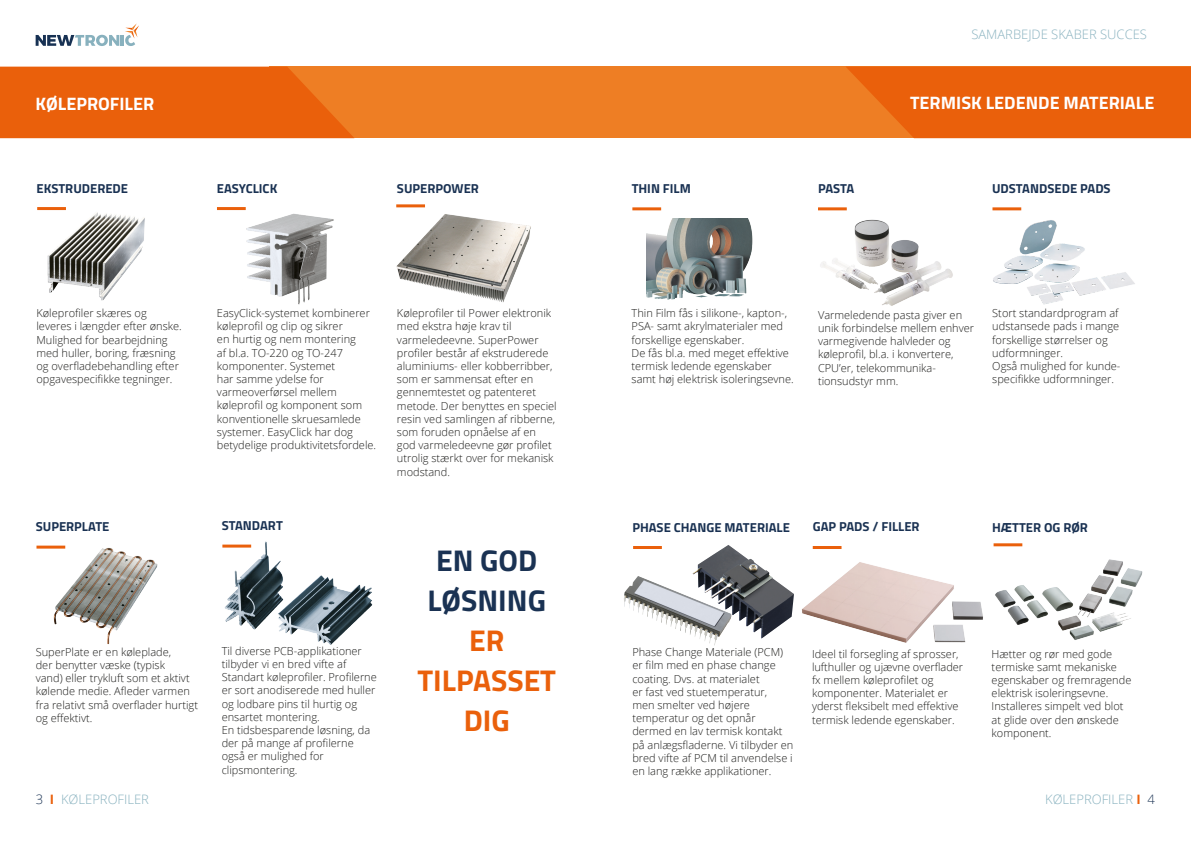
<style>
.page{position:relative;width:1191px;height:842px;background:#fff}
.page>*{position:absolute;margin:0;border:0;box-sizing:border-box;transform-origin:0 0}
.t1{font:700 30px/40px "Cairo";color:#1a3253;text-align:center}
.t2{font:700 30px/40px "Cairo";color:#ea600b;text-align:center}
.t3{font:700 18px "Cairo";color:#fff}
.t4{font:700 13px "Cairo";color:#1a3253}
.t5{font:300 13px "Open Sans";color:#8ab3c0}
.t6{font:300 11px/13.2px "Open Sans";color:#1d1d1b}
.s1{color:#ea600b}
.s2{color:#1a3253}
.s3{font-weight:700;color:#ea600b}
</style>
<div class="page">
<div style="left:269px;top:67px;width:326px;height:71px;background:#ee7e24"></div>
<svg style="left:0;top:67px;width:354px;height:71px;background:#ea620d"></svg>
<div style="left:595px;top:67px;width:596px;height:71px;background:#ee7e24"></div>
<svg style="left:846px;top:67px;width:345px;height:71px;background:#ea630d"></svg>
<svg style="left:36px;top:23px;width:103px;height:23px"></svg>
<hr style="left:37px;top:207px;width:29px;height:3px;background:#ea600b">
<img style="left:46px;top:210px;width:99px;height:91px">
<hr style="left:217px;top:207px;width:29px;height:3px;background:#ea600b">
<img style="left:239px;top:210px;width:95px;height:95px">
<hr style="left:396px;top:204px;width:29px;height:3px;background:#ea600b">
<img style="left:396px;top:214px;width:135px;height:88px">
<hr style="left:36px;top:546px;width:29px;height:3px;background:#ea600b">
<img style="left:51px;top:546px;width:107px;height:98px">
<img style="left:222px;top:541px;width:60px;height:89px">
<img style="left:276px;top:575px;width:97px;height:70px">
<hr style="left:632px;top:207px;width:29px;height:3px;background:#ea600b">
<img style="left:646px;top:218px;width:107px;height:82px">
<hr style="left:818px;top:207px;width:28px;height:3px;background:#ea600b">
<img style="left:820px;top:219px;width:133px;height:87px">
<hr style="left:992px;top:207px;width:29px;height:3px;background:#ea600b">
<img style="left:993px;top:220px;width:142px;height:85px">
<hr style="left:633px;top:546px;width:29px;height:3px;background:#ea600b">
<img style="left:624px;top:582px;width:35px;height:39px">
<img style="left:692px;top:545px;width:102px;height:94px">
<hr style="left:812px;top:546px;width:29px;height:3px;background:#ea600b">
<img style="left:802px;top:559px;width:341px;height:84px">
<hr style="left:993px;top:543px;width:29px;height:3px;background:#ea600b">
<p class="t5" style="left:971px;top:26px;width:177px">SAMARBEJDE SKABER SUCCES</p>
<p class="t3" style="left:36px;top:89px;width:120px">KØLEPROFILER</p>
<p class="t3" style="left:910px;top:88px;width:246px">TERMISK LEDENDE MATERIALE</p>
<p class="t4" style="left:36px;top:177px;width:93px">EKSTRUDEREDE</p>
<p class="t4" style="left:217px;top:178px;width:62px">EASYCLICK</p>
<p class="t4" style="left:397px;top:177px;width:83px">SUPERPOWER</p>
<p class="t4" style="left:631px;top:178px;width:61px">THIN FILM</p>
<p class="t4" style="left:818px;top:177px;width:38px">PASTA</p>
<p class="t4" style="left:992px;top:177px;width:120px">UDSTANDSEDE PADS</p>
<p class="t6" style="left:36px;top:306px;width:147px">Køleprofiler skæres og leveres i længder efter ønske.<br>Mulighed for bearbejdning med huller, boring, fræsning og overfladebehandling efter opgavespecifikke tegninger.</p>
<p class="t6" style="left:217px;top:306px;width:161px">EasyClick-systemet kombinerer køleprofil og clip og sikrer<br>en hurtig og nem montering<br>af bl.a. TO-220 og TO-247 komponenter. Systemet<br>har samme ydelse for varmeoverførsel mellem køleprofil og komponent som konventionelle skruesamlede systemer. EasyClick har dog betydelige produktivitetsfordele.</p>
<p class="t6" style="left:397px;top:306px;width:161px">Køleprofiler til Power elektronik med ekstra høje krav til varmeledeevne. SuperPower profiler består af ekstruderede aluminiums- eller kobberribber, som er sammensat efter en gennemtestet og patenteret metode. Der benyttes en speciel resin ved samlingen af ribberne, som foruden opnåelse af en god varmeledeevne gør profilet utrolig stærkt over for mekanisk modstand.</p>
<p class="t6" style="left:631px;top:306px;width:157px">Thin Film fås i silikone-, kapton-,<br>PSA- samt akrylmaterialer med forskellige egenskaber.</p>
<p class="t6" style="left:631px;top:346px;width:164px">De fås bl.a. med meget effektive termisk ledende egenskaber samt høj elektrisk isoleringsevne.</p>
<p class="t6" style="left:818px;top:308px;width:158px">Varmeledende pasta giver en unik forbindelse mellem enhver varmegivende halvleder og køleprofil, bl.a. i konvertere,<br>CPU’er, telekommunika-</p>
<p class="t6" style="left:818px;top:374px;width:82px">tionsudstyr mm.</p>
<p class="t6" style="left:992px;top:306px;width:128px">Stort standardprogram af udstansede pads i mange forskellige størrelser og udformninger.</p>
<p class="t6" style="left:992px;top:359px;width:130px">Også mulighed for kunde&shy;specifikke udformninger.</p>
<p class="t4" style="left:36px;top:516px;width:75px">SUPERPLATE</p>
<p class="t4" style="left:222px;top:515px;width:63px">STANDART</p>
<p class="t4" style="left:632px;top:516px;width:159px">PHASE CHANGE MATERIALE</p>
<p class="t4" style="left:812px;top:516px;width:108px">GAP PADS / FILLER</p>
<p class="t4" style="left:992px;top:516px;width:97px">HÆTTER OG RØR</p>
<p class="t6" style="left:36px;top:645px;width:164px">SuperPlate er en køleplade,<br>der benytter væske (typisk<br>vand) eller trykluft som et aktivt kølende medie. Afleder varmen fra relativt små overflader hurtigt og effektivt.</p>
<p class="t6" style="left:222px;top:644px;width:157px">Til diverse PCB-applikationer tilbyder vi en bred vifte af<br>Standart køleprofiler. Profilerne er sort anodiserede med huller og lodbare pins til hurtig og ensartet montering.</p>
<p class="t6" style="left:222px;top:723px;width:150px">En tidsbesparende løsning, da der på mange af profilerne</p>
<p class="t6" style="left:222px;top:749px;width:104px">også er mulighed for clipsmontering.</p>
<p class="t1" style="left:427px;top:540px;width:120px">EN GOD<br>LØSNING<br><span class="s1">ER</span></p>
<p class="t2" style="left:417px;top:660px;width:140px">TILPASSET<br>DIG</p>
<p class="t6" style="left:632px;top:645px;width:162px">Phase Change Materiale (PCM) er film med en phase change coating. Dvs. at materialet<br>er fast ved stuetemperatur,<br>men smelter ved højere temperatur og det opnår dermed en lav termisk kontakt på anlægsfladerne. Vi tilbyder en bred vifte af PCM til anvendelse i en lang række applikationer.</p>
<p class="t6" style="left:812px;top:647px;width:153px">Ideel til forsegling af sprosser, lufthuller og ujævne overflader fx mellem køleprofilet og komponenter. Materialet er yderst fleksibelt med effektive termisk ledende egenskaber.</p>
<p class="t6" style="left:991px;top:647px;width:141px">Hætter og rør med gode termiske samt mekaniske egenskaber og fremragende elektrisk isoleringsevne.<br>Installeres simpelt ved blot at glide over den ønskede komponent.</p>
<p class="t5" style="left:36px;top:790px;width:115px"><span class="s2">3</span> <span class="s3">I</span> KØLEPROFILER</p>
<p class="t5" style="left:1045px;top:790px;width:111px">KØLEPROFILER <span class="s3">I</span> <span class="s2">4</span></p>
</div>
